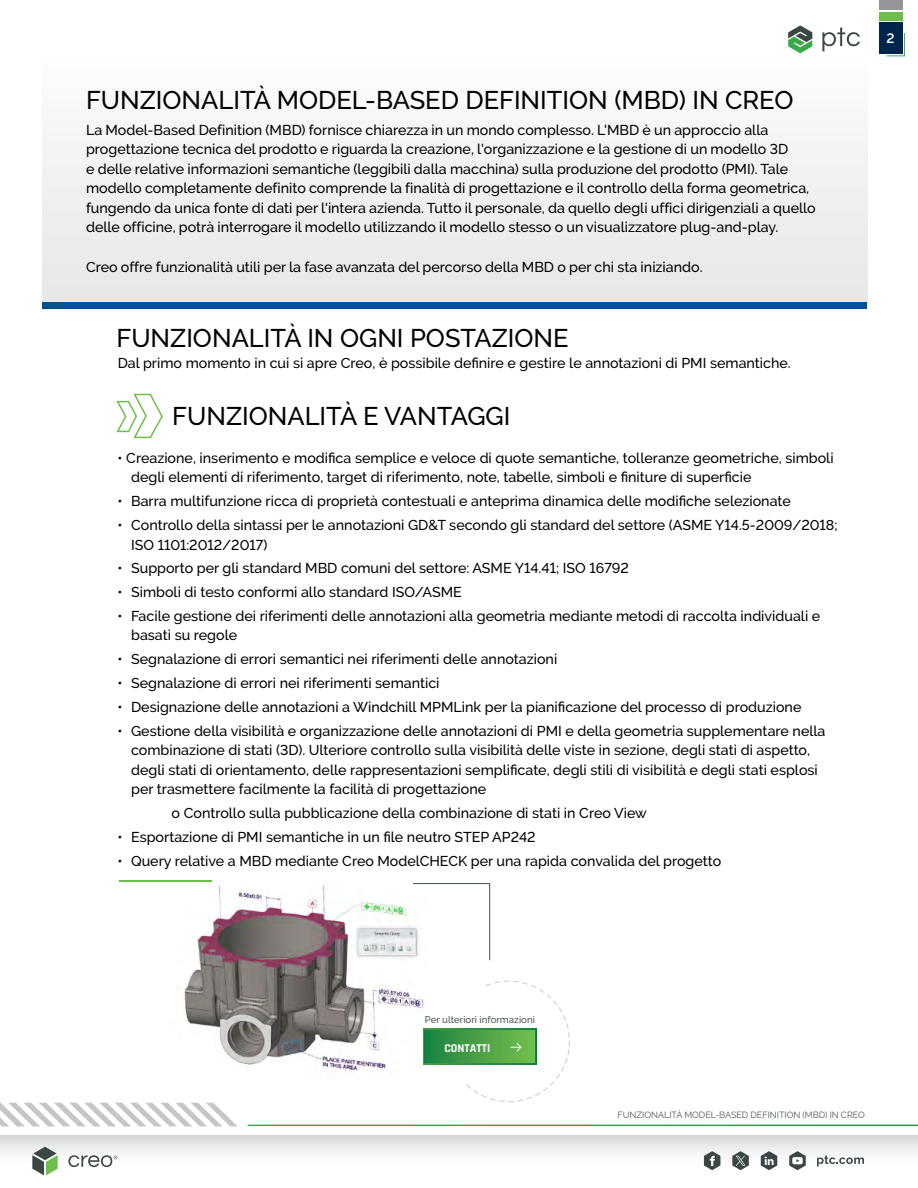
<style>
.page{position:relative;width:918px;height:1188px;background:#fff}
.page>*{position:absolute;margin:0;border:0;box-sizing:border-box;transform-origin:0 0}
.t1{font:500 25.5px "PTC Raleway";color:#000}
.t2{font:500 14.25px/19.5px "PTC Raleway";color:#000}
.t3{font:600 13.5px "PTC Raleway";color:#fff}
.t4{font:700 12px "Rajdhani";color:#fff}
.t5{font:500 9.6px "PTC Raleway";color:#4d5859}
.t6{font:9px "PTC Raleway";color:#4d5859}
</style>
<div class="page">
<div style="left:0;top:1136px;width:918px;height:32px;background:linear-gradient(to bottom,#dbdcdd,#fff)"></div>
<svg style="left:68px;top:1155px;width:49px;height:12px"></svg>
<svg style="left:32px;top:1147px;width:26px;height:28px"></svg>
<svg style="left:0;top:1103px;width:237px;height:23px"></svg>
<svg style="left:788px;top:25px;width:24px;height:28px"></svg>
<svg style="left:822px;top:28px;width:38px;height:23px"></svg>
<div style="left:879px;top:22px;width:24px;height:32px;background:#00254c"></div>
<svg style="left:886px;top:33px;width:19px;height:24px"></svg>
<div style="left:879px;top:12px;width:24px;height:8px;background:#6ebe4b"></div>
<div style="left:879px;top:0;width:24px;height:10px;background:#939598"></div>
<svg style="left:704px;top:1151px;width:16px;height:19px"></svg>
<svg style="left:761px;top:1151px;width:16px;height:19px"></svg>
<svg style="left:789px;top:1151px;width:17px;height:19px"></svg>
<svg style="left:817px;top:1156px;width:47px;height:10px"></svg>
<svg style="left:732px;top:1151px;width:17px;height:19px"></svg>
<div style="left:43px;top:56px;width:825px;height:247px;background:#f1f1f2"></div>
<div style="left:43px;top:302px;width:824px;height:7px;background:#00548a"></div>
<svg style="left:116px;top:393px;width:47px;height:46px"></svg>
<img style="left:184px;top:887px;width:244px;height:184px">
<hr style="left:119px;top:880px;width:92px;height:1px;background:#6ebe4b">
<svg style="left:412px;top:883px;width:79px;height:78px"></svg>
<svg style="left:423px;top:1028px;width:24px;height:36px"></svg>
<svg style="left:425px;top:1030px;width:22px;height:33px"></svg>
<svg style="left:447px;top:981px;width:123px;height:121px"></svg>
<h1 class="t1" style="left:86px;top:85px;width:709px">FUNZIONALITÀ MODEL-BASED DEFINITION (MBD) IN CREO</h1>
<p class="t2" style="left:86px;top:120px;width:731px">La Model-Based Definition (MBD) fornisce chiarezza in un mondo complesso. L'MBD è un approccio alla progettazione tecnica del prodotto e riguarda la creazione, l'organizzazione e la gestione di un modello 3D<br>e delle relative informazioni semantiche (leggibili dalla macchina) sulla produzione del prodotto (PMI). Tale modello completamente definito comprende la finalità di progettazione e il controllo della forma geometrica, fungendo da unica fonte di dati per l'intera azienda. Tutto il personale, da quello degli uffici dirigenziali a quello delle officine, potrà interrogare il modello utilizzando il modello stesso o un visualizzatore plug-and-play.</p>
<p class="t2" style="left:86px;top:257px;width:618px">Creo offre funzionalità utili per la fase avanzata del percorso della MBD o per chi sta iniziando.</p>
<h1 class="t1" style="left:117px;top:323px;width:454px">FUNZIONALITÀ IN OGNI POSTAZIONE</h1>
<p class="t2" style="left:118px;top:354px;width:675px">Dal primo momento in cui si apre Creo, è possibile definire e gestire le annotazioni di PMI semantiche.</p>
<h1 class="t1" style="left:172px;top:402px;width:340px">FUNZIONALITÀ E VANTAGGI</h1>
<p class="t2" style="left:131px;top:448px;width:704px;text-indent:-13px">• Creazione, inserimento e modifica semplice e veloce di quote semantiche, tolleranze geometriche, simboli degli elementi di riferimento, target di riferimento, note, tabelle, simboli e finiture di superficie</p>
<p class="t2" style="left:118px;top:491px;width:675px">• Barra multifunzione ricca di proprietà contestuali e anteprima dinamica delle modifiche selezionate</p>
<p class="t2" style="left:131px;top:515px;width:708px;text-indent:-13px">• Controllo della sintassi per le annotazioni GD&amp;T secondo gli standard del settore (ASME Y14.5-2009/2018;<br>ISO 1101:2012/2017)</p>
<p class="t2" style="left:118px;top:559px;width:513px">• Supporto per gli standard MBD comuni del settore: ASME Y14.41; ISO 16792</p>
<p class="t2" style="left:118px;top:582px;width:346px">• Simboli di testo conformi allo standard ISO/ASME</p>
<p class="t2" style="left:131px;top:606px;width:691px;text-indent:-13px">• Facile gestione dei riferimenti delle annotazioni alla geometria mediante metodi di raccolta individuali e basati su regole</p>
<p class="t2" style="left:118px;top:650px;width:441px">• Segnalazione di errori semantici nei riferimenti delle annotazioni</p>
<p class="t2" style="left:118px;top:673px;width:323px">• Segnalazione di errori nei riferimenti semantici</p>
<p class="t2" style="left:118px;top:697px;width:685px">• Designazione delle annotazioni a Windchill MPMLink per la pianificazione del processo di produzione</p>
<p class="t2" style="left:131px;top:721px;width:696px;text-indent:-13px">• Gestione della visibilità e organizzazione delle annotazioni di PMI e della geometria supplementare nella combinazione di stati (3D). Ulteriore controllo sulla visibilità delle viste in sezione, degli stati di aspetto, degli stati di orientamento, delle rappresentazioni semplificate, degli stili di visibilità e degli stati esplosi per trasmettere facilmente la facilità di progettazione</p>
<p class="t2" style="left:172px;top:803px;width:477px">o Controllo sulla pubblicazione della combinazione di stati in Creo View</p>
<p class="t2" style="left:118px;top:827px;width:420px">• Esportazione di PMI semantiche in un file neutro STEP AP242</p>
<p class="t2" style="left:118px;top:851px;width:605px">• Query relative a MBD mediante Creo ModelCHECK per una rapida convalida del progetto</p>
<p class="t3" style="left:887px;top:30px;width:10px">2</p>
<p class="t5" style="left:425px;top:1014px;width:111px">Per ulteriori informazioni</p>
<p class="t4" style="left:444px;top:1040px;width:47px">CONTATTI</p>
<p class="t6" style="left:617px;top:1110px;width:249px">FUNZIONALITÀ MODEL-BASED DEFINITION (MBD) IN CREO</p>
</div>
